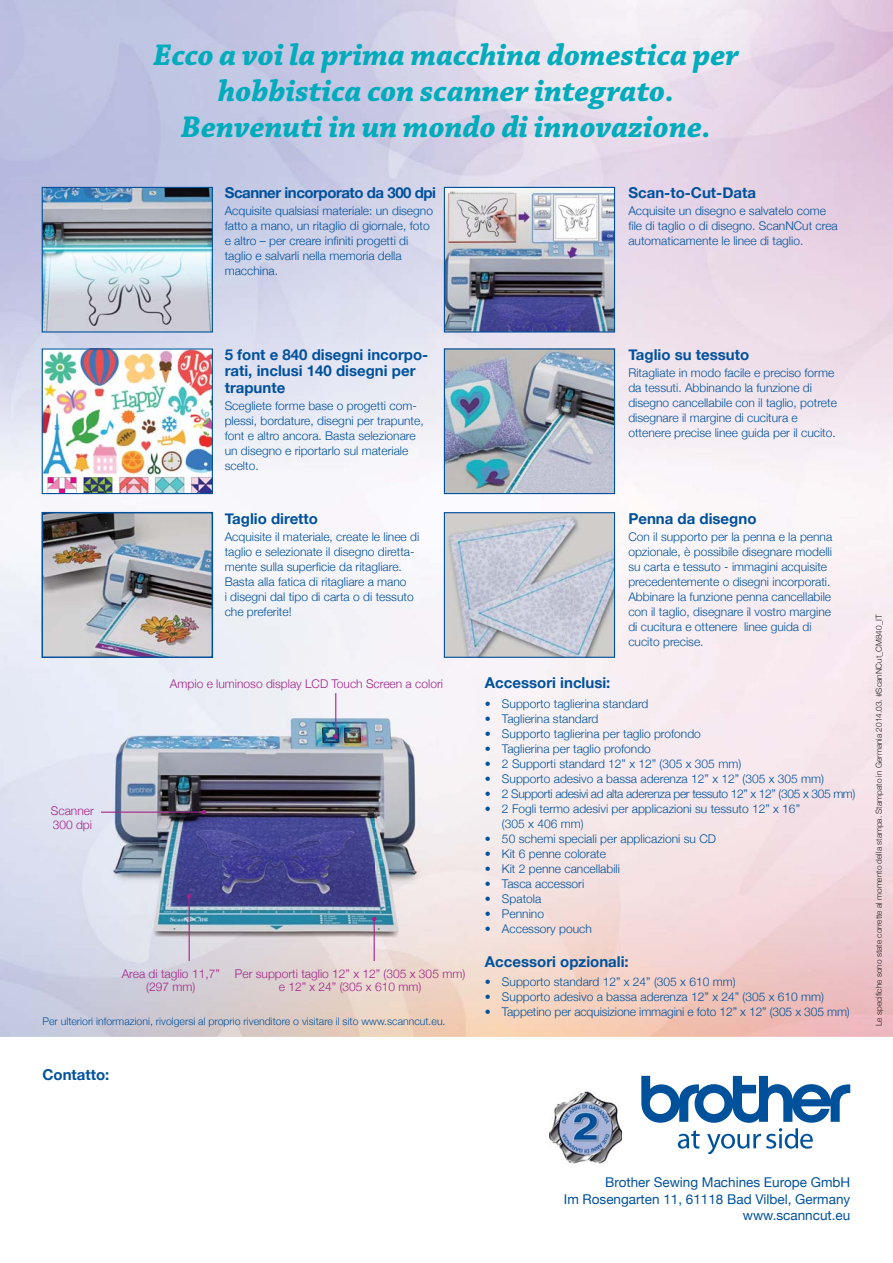
<style>
.page{position:relative;width:893px;height:1263px;background:#fff}
.page>*{position:absolute;margin:0;border:0;box-sizing:border-box;transform-origin:0 0}
.t1{font:italic 700 31.5px/36px "Chaparral Pro";color:#00abbc;text-align:center}
.t2{font:700 15px/16.5px "Helvetica Neue";color:#00519c}
.t3{font:700 15px "Helvetica Neue";letter-spacing:-.03em;color:#00519c}
.t4{font:13.5px/16.5px "Helvetica Neue";color:#00519c;text-align:right}
.t5{font:300 12px/15px "Helvetica Neue";color:#00519c}
.t6{font:300 12px/13.5px "Helvetica Neue";color:#a32388;text-align:center}
.t7{font:300 12px "Helvetica Neue";letter-spacing:-.03em;color:#00519c}
.t8{font:300 10.5px "Helvetica Neue";color:#00519c}
.t9{font:300 8.25px "Helvetica Neue";color:#231f20}
</style>
<div class="page">
<svg style="left:641px;top:1076px;width:209px;height:77px"></svg>
<img style="left:44px;top:189px;width:167px;height:142px">
<div style="left:42px;top:187px;width:171px;height:146px;border:1px solid #00519c"></div>
<img style="left:446px;top:189px;width:167px;height:142px">
<div style="left:444px;top:187px;width:171px;height:146px;border:1px solid #00519c"></div>
<img style="left:44px;top:350px;width:167px;height:142px">
<div style="left:42px;top:348px;width:171px;height:146px;border:1px solid #00519c"></div>
<img style="left:446px;top:350px;width:167px;height:142px">
<div style="left:444px;top:348px;width:171px;height:146px;border:1px solid #00519c"></div>
<img style="left:44px;top:515px;width:166px;height:140px">
<div style="left:41px;top:512px;width:172px;height:146px;border:2px solid #00519c"></div>
<img style="left:446px;top:514px;width:167px;height:142px">
<div style="left:444px;top:512px;width:171px;height:146px;border:1px solid #00519c"></div>
<img style="left:56px;top:672px;width:426px;height:284px">
<hr style="left:335px;top:693px;width:1px;height:44px;background:#a32388">
<svg style="left:333px;top:734px;width:5px;height:5px"></svg>
<hr style="left:189px;top:896px;width:1px;height:65px;background:#a32388">
<svg style="left:187px;top:894px;width:4px;height:5px"></svg>
<hr style="left:101px;top:812px;width:103px;height:1px;background:#a32388">
<svg style="left:202px;top:810px;width:4px;height:4px"></svg>
<hr style="left:374px;top:919px;width:1px;height:42px;background:#a32388">
<svg style="left:372px;top:917px;width:4px;height:4px"></svg>
<img style="left:549px;top:1091px;width:73px;height:72px">
<h1 class="t1" style="left:154px;top:40px;width:587px">Ecco a voi la prima macchina domestica per hobbistica con scanner integrato.<br>Benvenuti in un mondo di innovazione.</h1>
<p class="t3" style="left:225px;top:184px;width:213px">Scanner incorporato da 300 dpi</p>
<p class="t5" style="left:225px;top:203px;width:210px">Acquisite qualsiasi materiale: un disegno fatto a mano, un ritaglio di giornale, foto e altro – per creare infiniti progetti di taglio e salvarli nella memoria della macchina.</p>
<p class="t2" style="left:628px;top:184px;width:129px">Scan-to-Cut-Data</p>
<p class="t5" style="left:628px;top:203px;width:211px">Acquisite un disegno e salvatelo come file di taglio o di disegno. ScanNCut crea automaticamente le linee di taglio.</p>
<p class="t2" style="left:225px;top:346px;width:205px">5 font e 840 disegni incorpo&shy;rati, inclusi 140 disegni per trapunte</p>
<p class="t5" style="left:225px;top:398px;width:200px">Scegliete forme base o progetti com&shy;plessi, bordature, disegni per trapunte, font e altro ancora. Basta selezionare un disegno e riportarlo sul materiale scelto.</p>
<p class="t2" style="left:225px;top:510px;width:95px">Taglio diretto</p>
<p class="t5" style="left:225px;top:529px;width:196px">Acquisite il materiale, create le linee di taglio e selezionate il disegno diretta&shy;mente sulla superficie da ritagliare.<br>Basta alla fatica di ritagliare a mano<br>i disegni dal tipo di carta o di tessuto che preferite!</p>
<p class="t6" style="left:51px;top:804px;width:44px;text-align:left">Scanner<br>300 dpi</p>
<p class="t6" style="left:170px;top:676px;width:274px">Ampio e luminoso display LCD Touch Screen a colori</p>
<p class="t6" style="left:122px;top:967px;width:100px">Area di taglio 11,7” (297 mm)</p>
<p class="t6" style="left:235px;top:967px;width:232px">Per supporti taglio 12” x 12” (305 x 305 mm) e 12” x 24” (305 x 610 mm)</p>
<p class="t8" style="left:42px;top:1015px;width:405px">Per ulteriori informazioni, rivolgersi al proprio rivenditore o visitare il sito www.scanncut.eu.</p>
<p class="t2" style="left:42px;top:1066px;width:68px">Contatto:</p>
<p class="t2" style="left:628px;top:346px;width:122px">Taglio su tessuto</p>
<p class="t5" style="left:628px;top:365px;width:210px">Ritagliate in modo facile e preciso forme da tessuti. Abbinando la funzione di disegno cancellabile con il taglio, potrete disegnare il margine di cucitura e ottenere precise linee guida per il cucito.</p>
<p class="t2" style="left:628px;top:510px;width:130px">Penna da disegno</p>
<p class="t5" style="left:628px;top:529px;width:205px">Con il supporto per la penna e la penna opzionale, è possibile disegnare modelli su carta e tessuto - immagini acquisite precedentemente o disegni incorporati.<br>Abbinare la funzione penna cancellabile con il taglio, disegnare il vostro margine di cucitura e ottenere linee guida di cucito precise.</p>
<p class="t2" style="left:485px;top:674px;width:127px">Accessori inclusi:</p>
<p class="t5" style="left:485px;top:696px;width:165px">• Supporto taglierina standard</p>
<p class="t5" style="left:485px;top:711px;width:115px">• Taglierina standard</p>
<p class="t5" style="left:485px;top:726px;width:217px">• Supporto taglierina per taglio profondo</p>
<p class="t5" style="left:485px;top:741px;width:167px">• Taglierina per taglio profondo</p>
<p class="t5" style="left:485px;top:756px;width:258px">• 2 Supporti standard 12” x 12” (305 x 305 mm)</p>
<p class="t5" style="left:485px;top:771px;width:341px">• Supporto adesivo a bassa aderenza 12” x 12” (305 x 305 mm)</p>
<p class="t7" style="left:485px;top:786px;width:372px">• 2 Supporti adesivi ad alta aderenza per tessuto 12” x 12” (305 x 305 mm)</p>
<p class="t5" style="left:502px;top:801px;width:300px;text-indent:-17px">• 2 Fogli termo adesivi per applicazioni su tessuto 12” x 16” (305 x 406 mm)</p>
<p class="t5" style="left:485px;top:831px;width:233px">• 50 schemi speciali per applicazioni su CD</p>
<p class="t5" style="left:485px;top:846px;width:123px">• Kit 6 penne colorate</p>
<p class="t5" style="left:485px;top:861px;width:137px">• Kit 2 penne cancellabili</p>
<p class="t5" style="left:485px;top:876px;width:101px">• Tasca accessori</p>
<p class="t5" style="left:485px;top:891px;width:58px">• Spatola</p>
<p class="t5" style="left:485px;top:906px;width:61px">• Pennino</p>
<p class="t5" style="left:485px;top:921px;width:108px">• Accessory pouch</p>
<p class="t2" style="left:485px;top:953px;width:145px">Accessori opzionali:</p>
<p class="t5" style="left:485px;top:974px;width:252px">• Supporto standard 12” x 24” (305 x 610 mm)</p>
<p class="t5" style="left:485px;top:989px;width:341px">• Supporto adesivo a bassa aderenza 12” x 24” (305 x 610 mm)</p>
<p class="t5" style="left:485px;top:1004px;width:366px">• Tappetino per acquisizione immagini e foto 12” x 12” (305 x 305 mm)</p>
<p class="t9" style="left:874px;top:1026px;width:413px;rotate:-90deg">Le specifiche sono state corrette al momento della stampa. Stampato in Germania 2014.03. #ScanNCut_CM840_IT</p>
<p class="t4" style="left:564px;top:1174px;width:288px">Brother Sewing Machines Europe GmbH<br>Im Rosengarten 11, 61118 Bad Vilbel, Germany www.scanncut.eu</p>
</div>
